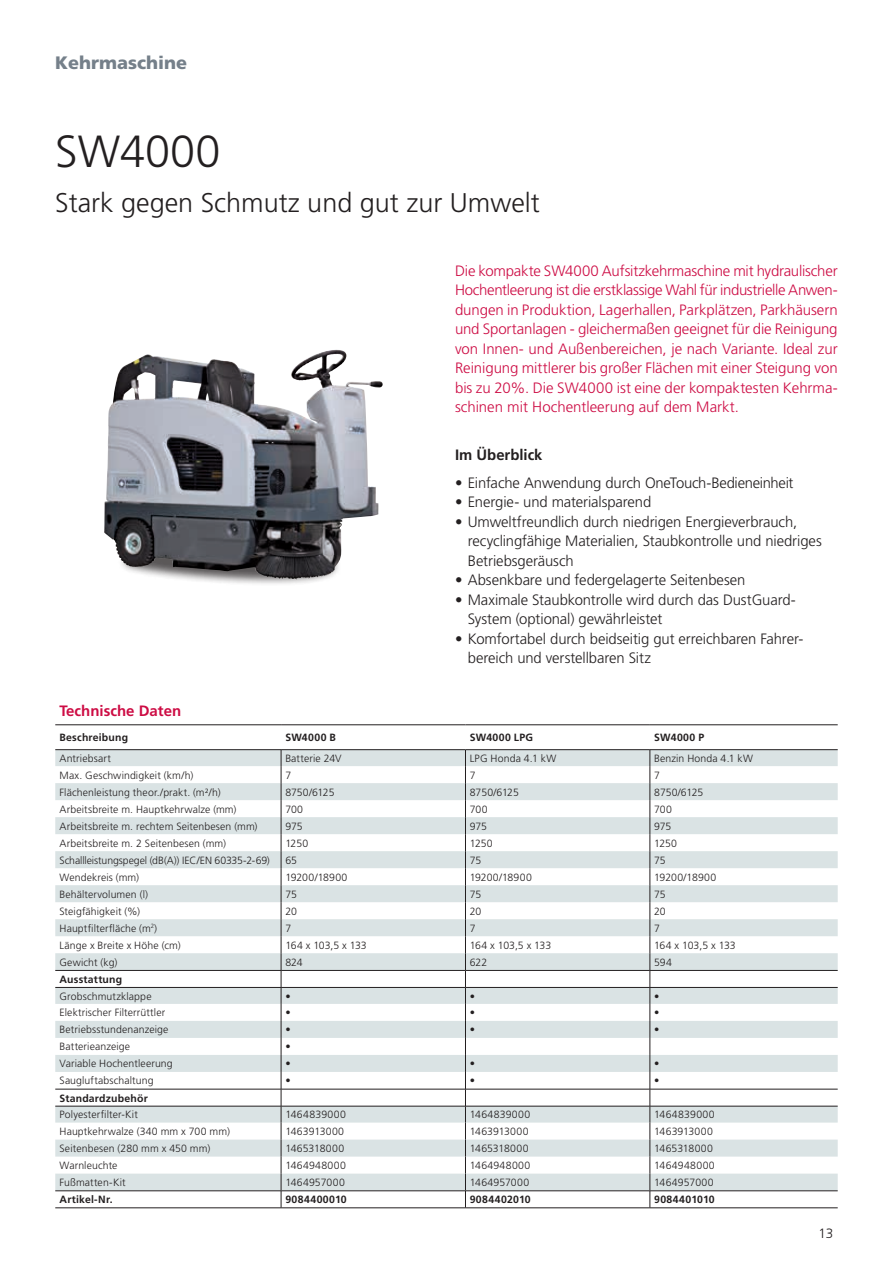
<style>
.page{position:relative;width:893px;height:1263px;background:#fff}
.page>*{position:absolute;margin:0;border:0;box-sizing:border-box;transform-origin:0 0}
.t1{font:300 45px "Frutiger LT Std";color:#231f20}
.t2{font:300 27px "Frutiger LT Std";color:#231f20}
.t3{font:900 18px "Frutiger LT Std";color:#75808a}
.t4{font:300 15px/19.5px "Frutiger LT Std";color:#cd0c44;text-align:justify}
.t5{font:300 15px/19.5px "Frutiger LT Std";letter-spacing:-.01em;color:#231f20}
.t6{font:700 15px "Frutiger LT Std";color:#cd0c44}
.t7{font:700 15px "Frutiger LT Std";color:#231f20}
.t8{font:300 13.5px "Frutiger LT Std";color:#231f20}
.t9{font:300 10.5px "Frutiger LT Std";letter-spacing:.01em;color:#231f20}
.t10{font:700 10.5px "Frutiger LT Std";letter-spacing:.02em;color:#231f20}
.t11{font:300 10.5px "Frutiger LT Std";letter-spacing:-.01em;color:#231f20}
.t12{font:300 10.5px "Frutiger LT Std";letter-spacing:-.015em;color:#231f20}
.t13{font:300 10.5px "Frutiger LT Std";letter-spacing:.035em;color:#231f20}
.t14{font:300 10.5px "Frutiger LT Std";letter-spacing:.03em;color:#231f20}
.t15{font:700 10.5px "Frutiger LT Std";letter-spacing:.04em;color:#231f20}
</style>
<div class="page">
<hr style="left:55px;top:724px;width:226px;height:1px;background:#231f20">
<hr style="left:281px;top:724px;width:184px;height:1px;background:#231f20">
<hr style="left:465px;top:724px;width:185px;height:1px;background:#231f20">
<hr style="left:650px;top:724px;width:188px;height:1px;background:#231f20">
<hr style="left:55px;top:749px;width:226px;height:1px;background:#231f20">
<hr style="left:281px;top:749px;width:184px;height:1px;background:#231f20">
<hr style="left:465px;top:749px;width:185px;height:1px;background:#231f20">
<hr style="left:650px;top:749px;width:188px;height:1px;background:#231f20">
<svg style="left:55px;top:750px;width:783px;height:458px"></svg>
<hr style="left:650px;top:1207px;width:188px;height:1px;background:#231f20">
<svg style="left:122px;top:475px;width:237px;height:109px"></svg>
<img style="left:104px;top:350px;width:232px;height:202px">
<h3 class="t3" style="left:55px;top:52px;width:134px">Kehrmaschine</h3>
<h1 class="t1" style="left:55px;top:126px;width:167px">SW4000</h1>
<h2 class="t2" style="left:55px;top:188px;width:486px">Stark gegen Schmutz und gut zur Umwelt</h2>
<p class="t4" style="left:455px;top:261px;width:384px">Die kompakte SW4000 Aufsitzkehrmaschine mit hydraulischer Hochentleerung ist die erstklassige Wahl für industrielle Anwen&shy;dungen in Produktion, Lagerhallen, Parkplätzen, Parkhäusern und Sportanlagen - gleichermaßen geeignet für die Reinigung von Innen- und Außenbereichen, je nach Variante. Ideal zur Reinigung mittlerer bis großer Flächen mit einer Steigung von bis zu 20%. Die SW4000 ist eine der kompaktesten Kehrma&shy;schinen mit Hochentleerung auf dem Markt.</p>
<h3 class="t7" style="left:455px;top:446px;width:89px">Im Überblick</h3>
<h3 class="t5" style="left:455px;top:473px;width:340px">• Einfache Anwendung durch OneTouch-Bedieneinheit</h3>
<h3 class="t5" style="left:455px;top:493px;width:198px">• Energie- und materialsparend</h3>
<h3 class="t5" style="left:468px;top:512px;width:356px;text-indent:-13px">• Umweltfreundlich durch niedrigen Energieverbrauch, recyclingfähige Materialien, Staubkontrolle und niedriges<br>Betriebsgeräusch</h3>
<h3 class="t5" style="left:455px;top:571px;width:292px">• Absenkbare und federgelagerte Seitenbesen</h3>
<h3 class="t5" style="left:468px;top:590px;width:330px;text-indent:-13px">• Maximale Staubkontrolle wird durch das DustGuard-<br>System (optional) gewährleistet</h3>
<h3 class="t5" style="left:468px;top:629px;width:337px;text-indent:-13px">• Komfortabel durch beidseitig gut erreichbaren Fahrer&shy;bereich und verstellbaren Sitz</h3>
<h3 class="t6" style="left:60px;top:701px;width:123px">Technische Daten</h3>
<p class="t10" style="left:60px;top:731px;width:70px">Beschreibung</p>
<p class="t10" style="left:285px;top:731px;width:52px">SW4000 B</p>
<p class="t10" style="left:470px;top:731px;width:65px">SW4000 LPG</p>
<p class="t10" style="left:654px;top:731px;width:52px">SW4000 P</p>
<p class="t9" style="left:60px;top:752px;width:53px">Antriebsart</p>
<p class="t9" style="left:285px;top:752px;width:58px">Batterie 24V</p>
<p class="t9" style="left:470px;top:752px;width:88px">LPG Honda 4.1 kW</p>
<p class="t9" style="left:654px;top:752px;width:100px">Benzin Honda 4.1 kW</p>
<p class="t9" style="left:60px;top:769px;width:135px">Max. Geschwindigkeit (km/h)</p>
<p class="t9" style="left:285px;top:769px;width:7px">7</p>
<p class="t9" style="left:470px;top:769px;width:7px">7</p>
<p class="t9" style="left:654px;top:769px;width:7px">7</p>
<p class="t9" style="left:60px;top:786px;width:163px">Flächenleistung theor./prakt. (m²/h)</p>
<p class="t11" style="left:285px;top:786px;width:51px">8750/6125</p>
<p class="t11" style="left:470px;top:786px;width:51px">8750/6125</p>
<p class="t11" style="left:654px;top:786px;width:51px">8750/6125</p>
<p class="t9" style="left:60px;top:803px;width:178px">Arbeitsbreite m. Hauptkehrwalze (mm)</p>
<p class="t9" style="left:285px;top:803px;width:19px">700</p>
<p class="t9" style="left:470px;top:803px;width:19px">700</p>
<p class="t9" style="left:654px;top:803px;width:19px">700</p>
<p class="t9" style="left:60px;top:820px;width:200px">Arbeitsbreite m. rechtem Seitenbesen (mm)</p>
<p class="t9" style="left:285px;top:820px;width:19px">975</p>
<p class="t9" style="left:470px;top:820px;width:19px">975</p>
<p class="t9" style="left:654px;top:820px;width:19px">975</p>
<p class="t9" style="left:60px;top:837px;width:168px">Arbeitsbreite m. 2 Seitenbesen (mm)</p>
<p class="t9" style="left:285px;top:837px;width:24px">1250</p>
<p class="t9" style="left:470px;top:837px;width:24px">1250</p>
<p class="t9" style="left:654px;top:837px;width:24px">1250</p>
<p class="t11" style="left:60px;top:854px;width:212px">Schallleistungspegel (dB(A)) IEC/EN 60335-2-69)</p>
<p class="t9" style="left:285px;top:854px;width:13px">65</p>
<p class="t9" style="left:470px;top:854px;width:13px">75</p>
<p class="t9" style="left:654px;top:854px;width:13px">75</p>
<p class="t9" style="left:60px;top:871px;width:81px">Wendekreis (mm)</p>
<p class="t9" style="left:285px;top:871px;width:64px">19200/18900</p>
<p class="t9" style="left:470px;top:871px;width:64px">19200/18900</p>
<p class="t9" style="left:654px;top:871px;width:64px">19200/18900</p>
<p class="t9" style="left:60px;top:888px;width:90px">Behältervolumen (l)</p>
<p class="t9" style="left:285px;top:888px;width:13px">75</p>
<p class="t9" style="left:470px;top:888px;width:13px">75</p>
<p class="t9" style="left:654px;top:888px;width:13px">75</p>
<p class="t9" style="left:60px;top:905px;width:82px">Steigfähigkeit (%)</p>
<p class="t9" style="left:285px;top:905px;width:13px">20</p>
<p class="t9" style="left:470px;top:905px;width:13px">20</p>
<p class="t9" style="left:654px;top:905px;width:13px">20</p>
<p class="t9" style="left:60px;top:922px;width:99px">Hauptfilterfläche (m<sup>2</sup>)</p>
<p class="t9" style="left:285px;top:922px;width:7px">7</p>
<p class="t9" style="left:470px;top:922px;width:7px">7</p>
<p class="t9" style="left:654px;top:922px;width:7px">7</p>
<p class="t9" style="left:60px;top:939px;width:123px">Länge x Breite x Höhe (cm)</p>
<p class="t12" style="left:285px;top:939px;width:83px">164 x 103,5 x 133</p>
<p class="t12" style="left:470px;top:939px;width:83px">164 x 103,5 x 133</p>
<p class="t12" style="left:654px;top:939px;width:83px">164 x 103,5 x 133</p>
<p class="t9" style="left:60px;top:956px;width:59px">Gewicht (kg)</p>
<p class="t9" style="left:285px;top:956px;width:19px">824</p>
<p class="t9" style="left:470px;top:956px;width:19px">622</p>
<p class="t9" style="left:654px;top:956px;width:19px">594</p>
<p class="t10" style="left:60px;top:973px;width:64px">Ausstattung</p>
<p class="t9" style="left:60px;top:990px;width:94px">Grobschmutzklappe</p>
<p class="t9" style="left:285px;top:990px;width:7px">•</p>
<p class="t9" style="left:470px;top:990px;width:7px">•</p>
<p class="t9" style="left:654px;top:990px;width:7px">•</p>
<p class="t9" style="left:60px;top:1007px;width:107px">Elektrischer Filterrüttler</p>
<p class="t9" style="left:285px;top:1007px;width:7px">•</p>
<p class="t9" style="left:470px;top:1007px;width:7px">•</p>
<p class="t9" style="left:654px;top:1007px;width:7px">•</p>
<p class="t9" style="left:60px;top:1024px;width:110px">Betriebsstundenanzeige</p>
<p class="t9" style="left:285px;top:1024px;width:7px">•</p>
<p class="t9" style="left:470px;top:1024px;width:7px">•</p>
<p class="t9" style="left:654px;top:1024px;width:7px">•</p>
<p class="t9" style="left:60px;top:1041px;width:72px">Batterieanzeige</p>
<p class="t9" style="left:285px;top:1041px;width:7px">•</p>
<p class="t9" style="left:60px;top:1058px;width:115px">Variable Hochentleerung</p>
<p class="t9" style="left:285px;top:1058px;width:7px">•</p>
<p class="t9" style="left:470px;top:1058px;width:7px">•</p>
<p class="t9" style="left:654px;top:1058px;width:7px">•</p>
<p class="t9" style="left:60px;top:1075px;width:95px">Saugluftabschaltung</p>
<p class="t9" style="left:285px;top:1075px;width:7px">•</p>
<p class="t9" style="left:470px;top:1075px;width:7px">•</p>
<p class="t9" style="left:654px;top:1075px;width:7px">•</p>
<p class="t10" style="left:60px;top:1092px;width:90px">Standardzubehör</p>
<p class="t9" style="left:60px;top:1109px;width:80px">Polyesterfilter-Kit</p>
<p class="t13" style="left:285px;top:1109px;width:62px">1464839000</p>
<p class="t13" style="left:470px;top:1109px;width:62px">1464839000</p>
<p class="t13" style="left:654px;top:1109px;width:62px">1464839000</p>
<p class="t9" style="left:60px;top:1125px;width:172px">Hauptkehrwalze (340 mm x 700 mm)</p>
<p class="t9" style="left:285px;top:1125px;width:60px">1463913000</p>
<p class="t9" style="left:470px;top:1125px;width:60px">1463913000</p>
<p class="t9" style="left:654px;top:1125px;width:60px">1463913000</p>
<p class="t9" style="left:60px;top:1142px;width:152px">Seitenbesen (280 mm x 450 mm)</p>
<p class="t9" style="left:285px;top:1142px;width:60px">1465318000</p>
<p class="t9" style="left:470px;top:1142px;width:60px">1465318000</p>
<p class="t9" style="left:654px;top:1142px;width:60px">1465318000</p>
<p class="t9" style="left:60px;top:1159px;width:59px">Warnleuchte</p>
<p class="t14" style="left:285px;top:1159px;width:62px">1464948000</p>
<p class="t14" style="left:470px;top:1159px;width:62px">1464948000</p>
<p class="t14" style="left:654px;top:1159px;width:62px">1464948000</p>
<p class="t9" style="left:60px;top:1176px;width:68px">Fußmatten-Kit</p>
<p class="t9" style="left:285px;top:1176px;width:61px">1464957000</p>
<p class="t9" style="left:470px;top:1176px;width:61px">1464957000</p>
<p class="t9" style="left:654px;top:1176px;width:61px">1464957000</p>
<p class="t10" style="left:60px;top:1193px;width:55px">Artikel-Nr.</p>
<p class="t15" style="left:285px;top:1193px;width:63px">9084400010</p>
<p class="t10" style="left:470px;top:1193px;width:62px">9084402010</p>
<p class="t10" style="left:654px;top:1193px;width:62px">9084401010</p>
<p class="t8" style="left:818px;top:1225px;width:17px">13</p>
</div>
